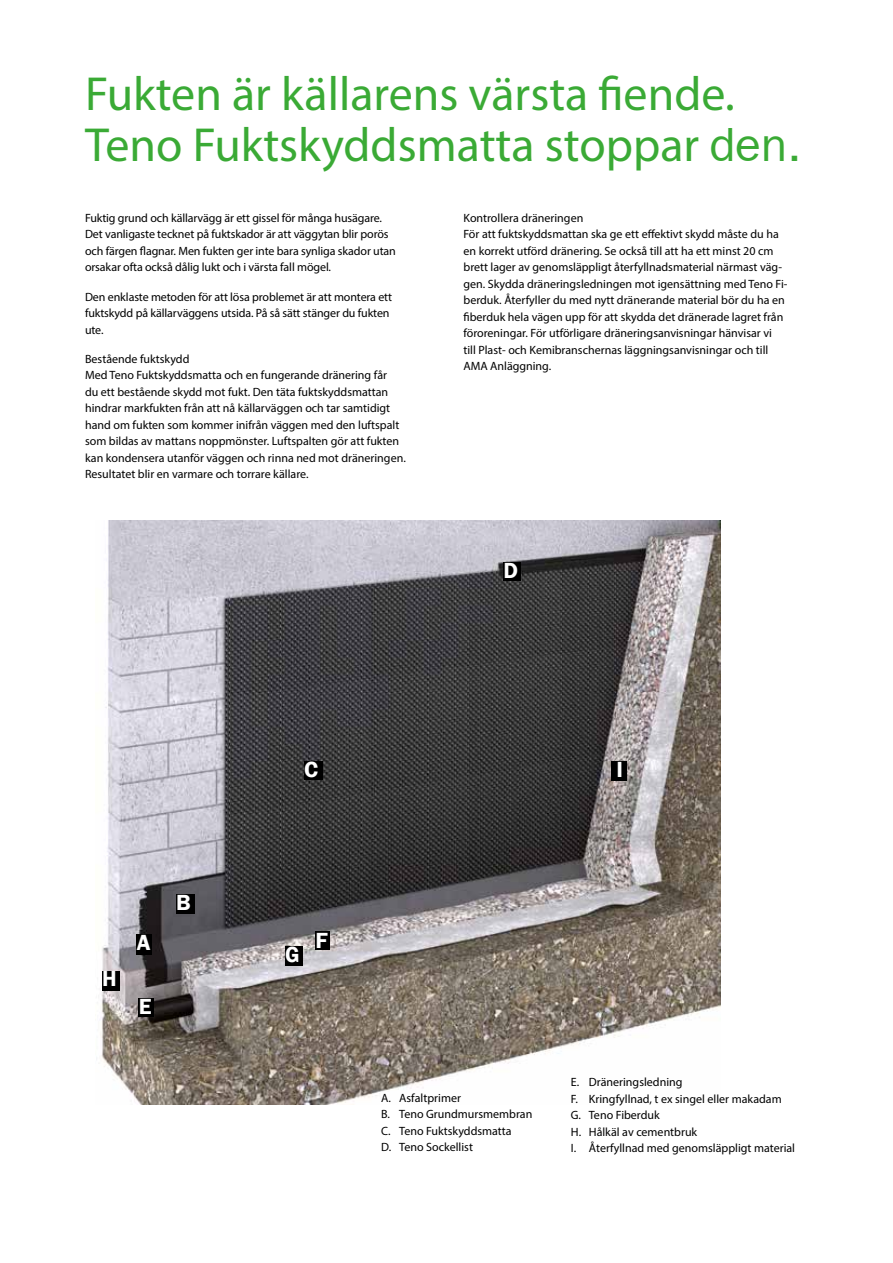
<style>
.page{position:relative;width:893px;height:1263px;background:#fff}
.page>*{position:absolute;margin:0;border:0;box-sizing:border-box;transform-origin:0 0}
.t1{font:48px/51px "Myriad Pro";color:#3aaa35}
.t2{font:600 22.5px "Franklin Gothic";color:#fff}
.t3{font:12px/16.5px "Myriad Pro";color:#000}
.s1{font-family:"Frankiln Gothic"}
</style>
<div class="page">
<img style="left:96px;top:521px;width:624px;height:583px">
<div style="left:137px;top:934px;width:15px;height:21px;background:#000"></div>
<div style="left:139px;top:998px;width:15px;height:19px;background:#000"></div>
<div style="left:503px;top:562px;width:18px;height:19px;background:#000"></div>
<div style="left:176px;top:894px;width:19px;height:20px;background:#000"></div>
<div style="left:315px;top:932px;width:15px;height:18px;background:#000"></div>
<div style="left:285px;top:946px;width:18px;height:20px;background:#000"></div>
<div style="left:102px;top:971px;width:17px;height:19px;background:#000"></div>
<div style="left:611px;top:761px;width:15px;height:19px;background:#000"></div>
<div style="left:304px;top:762px;width:19px;height:18px;background:#000"></div>
<h1 class="t1" style="left:85px;top:68px;width:718px">Fukten är källarens värsta fiende.<br>Teno Fuktskyddsmatta stoppar <span class="s1">den.</span></h1>
<p class="t3" style="left:85px;top:209px;width:312px">Fuktig grund och källarvägg är ett gissel för många husägare.<br>Det vanligaste tecknet på fuktskador är att väggytan blir porös och färgen flagnar. Men fukten ger inte bara synliga skador utan orsakar ofta också dålig lukt och i värsta fall mögel.</p>
<p class="t3" style="left:85px;top:288px;width:309px">Den enklaste metoden för att lösa problemet är att montera ett fuktskydd på källarväggens utsida. På så sätt stänger du fukten ute.</p>
<p class="t3" style="left:85px;top:350px;width:322px">Bestående fuktskydd<br>Med Teno Fuktskyddsmatta och en fungerande dränering får<br>du ett bestående skydd mot fukt. Den täta fuktskyddsmattan hindrar markfukten från att nå källarväggen och tar samtidigt hand om fukten som kommer inifrån väggen med den luftspalt som bildas av mattans noppmönster. Luftspalten gör att fukten kan kondensera utanför väggen och rinna ned mot dräneringen.<br>Resultatet blir en varmare och torrare källare.</p>
<p class="t3" style="left:463px;top:209px;width:326px">Kontrollera dräneringen<br>För att fuktskyddsmattan ska ge ett effektivt skydd måste du ha en korrekt utförd dränering. Se också till att ha ett minst 20 cm brett lager av genomsläppligt återfyllnadsmaterial närmast väg&shy;gen. Skydda dräneringsledningen mot igensättning med Teno Fi&shy;berduk. Återfyller du med nytt dränerande material bör du ha en fiberduk hela vägen upp för att skydda det dränerade lagret från föroreningar. För utförligare dräneringsanvisningar hänvisar vi<br>till Plast- och Kemibranschernas läggningsanvisningar och till AMA Anläggning.</p>
<h2 class="t2" style="left:503px;top:556px;width:16px">D</h2>
<h2 class="t2" style="left:102px;top:965px;width:16px">H</h2>
<h2 class="t2" style="left:137px;top:929px;width:15px">A</h2>
<h2 class="t2" style="left:139px;top:993px;width:14px">E</h2>
<h2 class="t2" style="left:176px;top:888px;width:16px">B</h2>
<h2 class="t2" style="left:304px;top:756px;width:16px">C</h2>
<h2 class="t2" style="left:616px;top:755px;width:8px">I</h2>
<h2 class="t2" style="left:285px;top:940px;width:16px">G</h2>
<h2 class="t2" style="left:315px;top:926px;width:14px">F</h2>
<p class="t3" style="left:381px;top:1089px;width:153px">A. Asfaltprimer<br>B. Teno Grundmursmembran<br>C. Teno Fuktskyddsmatta<br>D. Teno Sockellist</p>
<p class="t3" style="left:571px;top:1074px;width:226px">E. Dräneringsledning<br>F. Kringfyllnad, t ex singel eller makadam<br>G. Teno Fiberduk<br>H. Hålkäl av cementbruk<br>I. Återfyllnad med genomsläppligt material</p>
</div>
